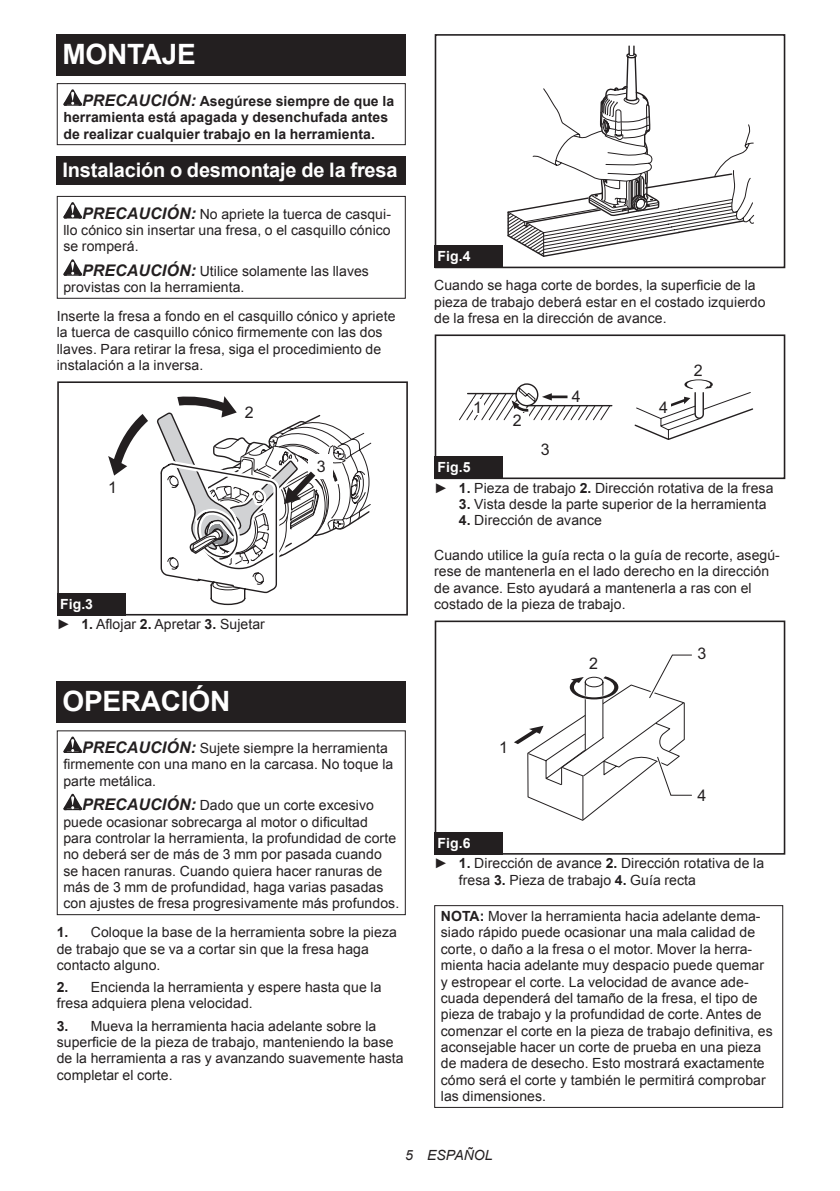
<style>
.page{position:relative;width:840px;height:1191px;background:#fff}
.page>*{position:absolute;margin:0;border:0;box-sizing:border-box;transform-origin:0 0}
.t1{font:700 28px "Arial";letter-spacing:-.01em;color:#fff}
.t2{font:700 20px "Arial";letter-spacing:-.01em;color:#fff}
.t3{font:16px "Arial";color:#231f20}
.t4{font:14px/16.4px "Arial";letter-spacing:.005em;color:#231f20}
.t5{font:700 14px/16.4px "Arial";letter-spacing:.005em;color:#231f20}
.t6{font:italic 14px "Arial";letter-spacing:.005em;color:#231f20}
.t7{font:700 14px "Arial";color:#fff}
.s1{font-style:italic;font-size:16px}
.s2{font-weight:700;font-style:italic;font-size:16px}
.s3{font-weight:700;color:#fff}
.s4{font-weight:700}
</style>
<div class="page">
<div style="left:57px;top:34px;width:348px;height:41px;background:#231f20"></div>
<svg style="left:63px;top:89px;width:19px;height:17px"></svg>
<div style="left:57px;top:83px;width:348px;height:62px;border:1px solid #231f20"></div>
<div style="left:57px;top:156px;width:348px;height:29px;background:#231f20"></div>
<svg style="left:63px;top:202px;width:19px;height:16px"></svg>
<svg style="left:63px;top:259px;width:19px;height:17px"></svg>
<div style="left:57px;top:196px;width:348px;height:103px;border:1px solid #231f20"></div>
<svg style="left:108px;top:396px;width:263px;height:214px"></svg>
<div style="left:57px;top:381px;width:350px;height:234px;border:2px solid #231f20"></div>
<div style="left:57px;top:593px;width:68px;height:22px;background:#231f20"></div>
<div style="left:57px;top:681px;width:348px;height:41px;background:#231f20"></div>
<svg style="left:63px;top:736px;width:19px;height:17px"></svg>
<svg style="left:63px;top:793px;width:19px;height:17px"></svg>
<div style="left:57px;top:730px;width:348px;height:185px;border:1px solid #231f20"></div>
<svg style="left:507px;top:46px;width:247px;height:211px"></svg>
<div style="left:434px;top:34px;width:350px;height:234px;border:2px solid #231f20"></div>
<div style="left:434px;top:245px;width:68px;height:23px;background:#231f20"></div>
<hr style="left:526px;top:405px;width:85px;height:1px;background:#231f20">
<svg style="left:459px;top:383px;width:151px;height:37px"></svg>
<svg style="left:634px;top:379px;width:119px;height:61px"></svg>
<div style="left:473px;top:399px;width:10px;height:16px;background:#fff"></div>
<div style="left:513px;top:413px;width:15px;height:16px;background:#fff"></div>
<div style="left:434px;top:334px;width:350px;height:145px;border:2px solid #231f20"></div>
<div style="left:434px;top:456px;width:68px;height:23px;background:#231f20"></div>
<div style="left:434px;top:620px;width:350px;height:234px;border:2px solid #231f20"></div>
<svg style="left:514px;top:654px;width:178px;height:167px"></svg>
<div style="left:434px;top:832px;width:68px;height:22px;background:#231f20"></div>
<div style="left:434px;top:905px;width:348px;height:203px;border:1px solid #231f20"></div>
<h1 class="t1" style="left:62px;top:35px;width:135px">MONTAJE</h1>
<p class="t5" style="left:63px;top:93px;width:332px;text-indent:19px"><span class="s1">PRECAUCIÓN:</span> Asegúrese siempre de que la herramienta está apagada y desenchufada antes de realizar cualquier trabajo en la herramienta.</p>
<h2 class="t2" style="left:62px;top:156px;width:336px">Instalación o desmontaje de la fresa</h2>
<p class="t4" style="left:63px;top:205px;width:329px;text-align:justify;text-indent:19px"><span class="s2">PRECAUCIÓN:</span> No apriete la tuerca de casqui&shy;llo cónico sin insertar una fresa, o el casquillo cónico se romperá.</p>
<p class="t4" style="left:63px;top:263px;width:307px;text-indent:19px"><span class="s2">PRECAUCIÓN:</span> Utilice solamente las llaves provistas con la herramienta.</p>
<p class="t4" style="left:57px;top:308px;width:340px">Inserte la fresa a fondo en el casquillo cónico y apriete la tuerca de casquillo cónico firmemente con las dos llaves. Para retirar la fresa, siga el procedimiento de instalación a la inversa.</p>
<p class="t3" style="left:108px;top:477px;width:10px">1</p>
<p class="t3" style="left:244px;top:401px;width:10px">2</p>
<p class="t4" style="left:57px;top:594px;width:209px;line-height:20.2px"><span class="s3">Fig.3<br></span>► <span class="s4">1.</span> Aflojar <span class="s4">2.</span> Apretar <span class="s4">3.</span> Sujetar</p>
<p class="t3" style="left:317px;top:455px;width:10px">3</p>
<h1 class="t1" style="left:62px;top:682px;width:169px">OPERACIÓN</h1>
<p class="t4" style="left:63px;top:740px;width:331px;text-indent:19px"><span class="s2">PRECAUCIÓN:</span> Sujete siempre la herramienta firmemente con una mano en la carcasa. No toque la parte metálica.</p>
<p class="t4" style="left:63px;top:797px;width:337px;text-indent:19px"><span class="s2">PRECAUCIÓN:</span> Dado que un corte excesivo puede ocasionar sobrecarga al motor o dificultad para controlar la herramienta, la profundidad de corte no deberá ser de más de 3 mm por pasada cuando se hacen ranuras. Cuando quiera hacer ranuras de más de 3 mm de profundidad, haga varias pasadas con ajustes de fresa progresivamente más profundos.</p>
<p class="t4" style="left:57px;top:924px;width:341px"><span class="s4">1.</span> Coloque la base de la herramienta sobre la pieza de trabajo que se va a cortar sin que la fresa haga contacto alguno.</p>
<p class="t4" style="left:57px;top:979px;width:326px"><span class="s4">2.</span> Encienda la herramienta y espere hasta que la fresa adquiera plena velocidad.</p>
<p class="t4" style="left:57px;top:1017px;width:348px"><span class="s4">3.</span> Mueva la herramienta hacia adelante sobre la superficie de la pieza de trabajo, manteniendo la base de la herramienta a ras y avanzando suavemente hasta completar el corte.</p>
<p class="t7" style="left:437px;top:247px;width:34px">Fig.4</p>
<p class="t4" style="left:434px;top:277px;width:333px">Cuando se haga corte de bordes, la superficie de la pieza de trabajo deberá estar en el costado izquierdo de la fresa en la dirección de avance.</p>
<p class="t3" style="left:473px;top:397px;width:10px">1</p>
<p class="t3" style="left:512px;top:410px;width:10px">2</p>
<p class="t3" style="left:540px;top:439px;width:10px">3</p>
<p class="t3" style="left:571px;top:385px;width:10px">4</p>
<p class="t3" style="left:658px;top:397px;width:10px">4</p>
<p class="t3" style="left:693px;top:360px;width:11px">2</p>
<p class="t4" style="left:434px;top:457px;width:340px;line-height:20.2px"><span class="s3">Fig.5<br></span>► <span class="s4">1.</span> Pieza de trabajo <span class="s4">2.</span> Dirección rotativa de la fresa</p>
<p class="t4" style="left:458px;top:496px;width:309px"><span class="s4">3.</span> Vista desde la parte superior de la herramienta</p>
<p class="t4" style="left:458px;top:512px;width:144px"><span class="s4">4.</span> Dirección de avance</p>
<p class="t4" style="left:434px;top:547px;width:347px">Cuando utilice la guía recta o la guía de recorte, asegú&shy;rese de mantenerla en el lado derecho en la dirección de avance. Esto ayudará a mantenerla a ras con el costado de la pieza de trabajo.</p>
<p class="t3" style="left:499px;top:736px;width:10px">1</p>
<p class="t3" style="left:588px;top:653px;width:10px">2</p>
<p class="t3" style="left:697px;top:643px;width:10px">3</p>
<p class="t3" style="left:697px;top:784px;width:10px">4</p>
<p class="t4" style="left:434px;top:833px;width:331px;line-height:20.2px"><span class="s3">Fig.6<br></span>► <span class="s4">1.</span> Dirección de avance <span class="s4">2.</span> Dirección rotativa de la</p>
<p class="t4" style="left:458px;top:871px;width:238px">fresa <span class="s4">3.</span> Pieza de trabajo <span class="s4">4.</span> Guía recta</p>
<p class="t4" style="left:440px;top:908px;width:333px"><span class="s4">NOTA:</span> Mover la herramienta hacia adelante dema&shy;siado rápido puede ocasionar una mala calidad de corte, o daño a la fresa o el motor. Mover la herra&shy;mienta hacia adelante muy despacio puede quemar y estropear el corte. La velocidad de avance ade&shy;cuada dependerá del tamaño de la fresa, el tipo de pieza de trabajo y la profundidad de corte. Antes de comenzar el corte en la pieza de trabajo definitiva, es aconsejable hacer un corte de prueba en una pieza de madera de desecho. Esto mostrará exactamente cómo será el corte y también le permitirá comprobar las dimensiones.</p>
<p class="t6" style="left:405px;top:1146px;width:89px">5 ESPAÑOL</p>
</div>
